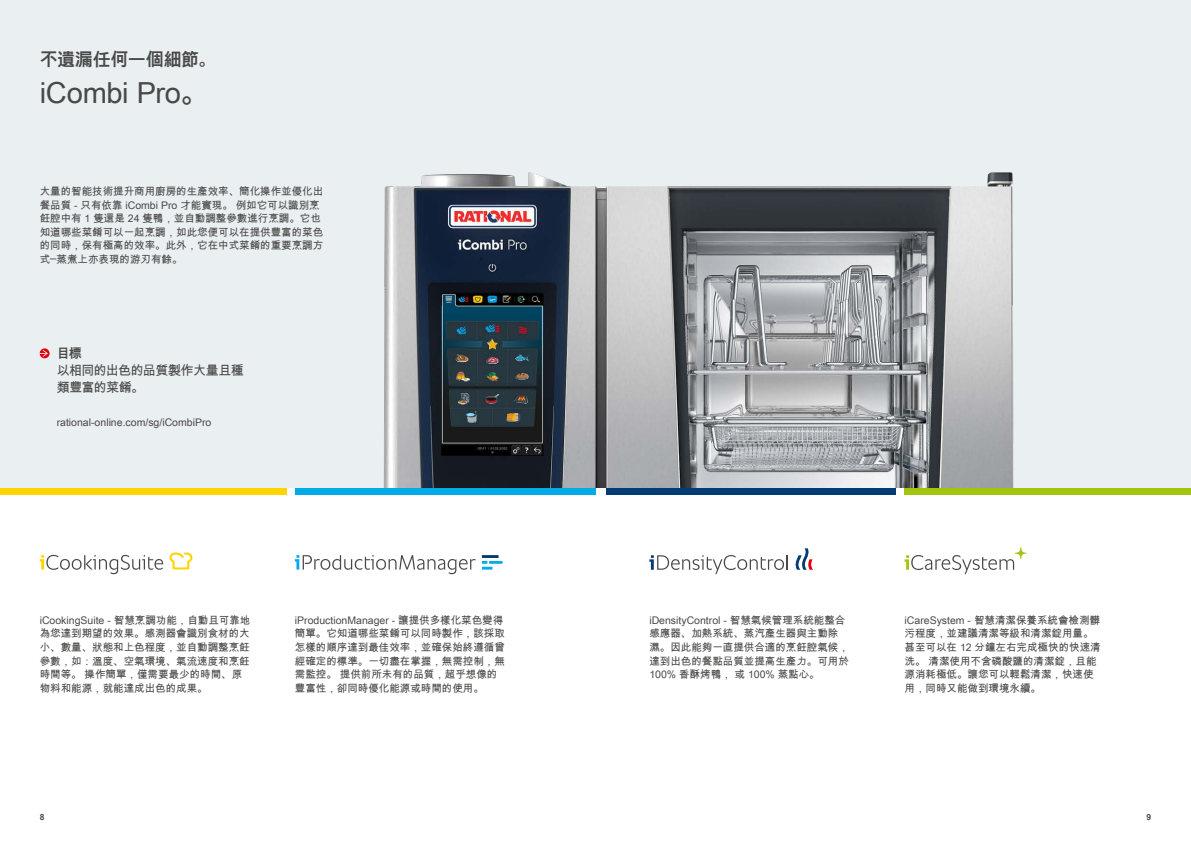
<style>
.page{position:relative;width:1191px;height:842px;background:#fff}
.page>*{position:absolute;margin:0;border:0;box-sizing:border-box;transform-origin:0 0}
.t1{font:29px "Arial Unicode MS";letter-spacing:-.01em;color:#484847}
.t2{font:700 18px "Arial Unicode MS";letter-spacing:-.01em;color:#484847}
.t3{font:13px/17px "Arial Unicode MS";letter-spacing:-.045em;color:#484847}
.t4{font:700 13px "Arial Unicode MS";color:#484847}
.t5{font:10.5px/13.6px "Arial Unicode MS";color:#484847}
.t6{font:700 8.5px "Arial Unicode MS";color:#484847}
</style>
<div class="page">
<div style="left:0;top:488px;width:286px;height:6px;background:#ffd400"></div>
<div style="left:295px;top:488px;width:300px;height:6px;background:#00abe7"></div>
<div style="left:607px;top:488px;width:289px;height:6px;background:#033b75"></div>
<div style="left:904px;top:488px;width:287px;height:6px;background:#a2c510"></div>
<img style="left:0;top:0;width:1191px;height:488px">
<svg style="left:904px;top:547px;width:122px;height:27px"></svg>
<svg style="left:40px;top:555px;width:123px;height:19px"></svg>
<svg style="left:169px;top:552px;width:23px;height:18px"></svg>
<svg style="left:649px;top:555px;width:139px;height:19px"></svg>
<svg style="left:795px;top:548px;width:18px;height:22px"></svg>
<svg style="left:295px;top:555px;width:180px;height:19px"></svg>
<hr style="left:482px;top:555px;width:16px;height:3px;background:#033b75">
<svg style="left:482px;top:561px;width:20px;height:9px"></svg>
<svg style="left:40px;top:348px;width:10px;height:10px"></svg>
<h2 class="t2" style="left:40px;top:46px;width:178px">不遺漏任何一個細節。</h2>
<h1 class="t1" style="left:40px;top:72px;width:171px">iCombi Pro。</h1>
<p class="t5" style="left:40px;top:184px;width:285px">大量的智能技術提升商用廚房的生產效率、簡化操作並優化出餐品質 - 只有依靠 iCombi Pro 才能實現。 例如它可以識別烹飪腔中有 1 隻還是 24 隻鴨，並自動調整參數進行烹調。它也知道哪些菜餚可以一起烹調，如此您便可以在提供豐富的菜色的同時，保有極高的效率。此外，它在中式菜餚的重要烹調方式─蒸煮上亦表現的游刃有餘。</p>
<p class="t4" style="left:57px;top:344px;width:27px">目標</p>
<p class="t3" style="left:57px;top:362px;width:189px">以相同的出色的品質製作大量且種類豐富的菜餚。</p>
<p class="t5" style="left:57px;top:416px;width:156px">rational-online.com/sg/iCombiPro</p>
<p class="t5" style="left:40px;top:613px;width:212px">iCookingSuite - 智慧烹調功能，自動且可靠地為您達到期望的效果。感測器會識別食材的大小、數量、狀態和上色程度，並自動調整烹飪參數，如：溫度、空氣環境、氣流速度和烹飪時間等。 操作簡單，僅需要最少的時間、原物料和能源，就能達成出色的成果。</p>
<p class="t5" style="left:295px;top:613px;width:211px">iProductionManager - 讓提供多樣化菜色變得簡單。它知道哪些菜餚可以同時製作，該採取怎樣的順序達到最佳效率，並確保始終遵循曾經確定的標準。一切盡在掌握，無需控制，無需監控。 提供前所未有的品質，超乎想像的豐富性，卻同時優化能源或時間的使用。</p>
<p class="t5" style="left:649px;top:613px;width:201px">iDensityControl - 智慧氣候管理系統能整合感應器、加熱系統、蒸汽產生器與主動除濕。因此能夠一直提供合適的烹飪腔氣候，達到出色的餐點品質並提高生產力。可用於<br>100% 香酥烤鴨， 或 100% 蒸點心。</p>
<p class="t5" style="left:904px;top:613px;width:198px">iCareSystem - 智慧清潔保養系統會檢測髒污程度，並建議清潔等級和清潔錠用量。甚至可以在 12 分鐘左右完成極快的快速清洗。 清潔使用不含磷酸鹽的清潔錠，且能源消耗極低。讓您可以輕鬆清潔，快速使用，同時又能做到環境永續。</p>
<p class="t6" style="left:40px;top:811px;width:6px">8</p>
<p class="t6" style="left:1146px;top:811px;width:6px">9</p>
</div>
